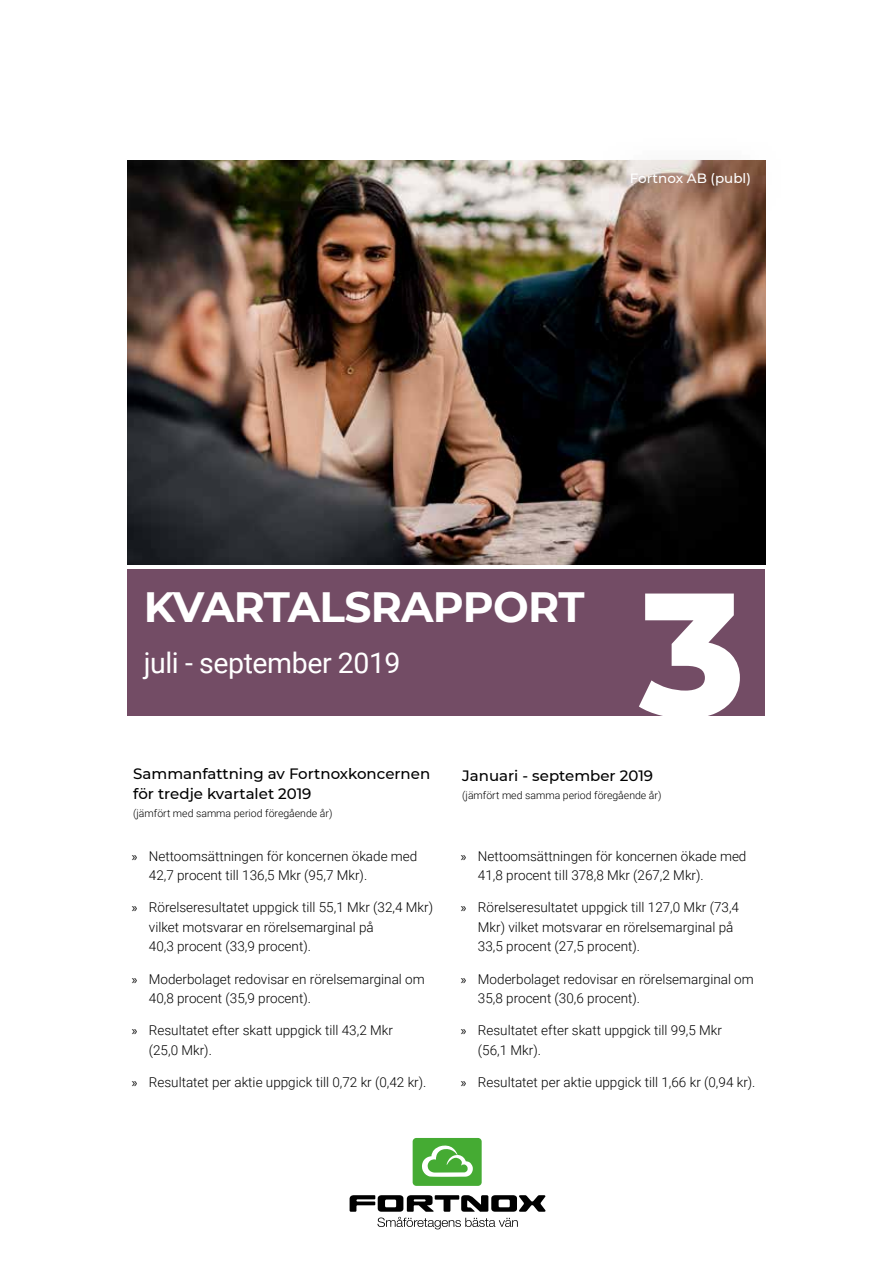
<style>
.page{position:relative;width:893px;height:1263px;background:#fff}
.page>*{position:absolute;margin:0;border:0;box-sizing:border-box;transform-origin:0 0}
.t1{font:800 175.2px "Montserrat";color:#fff}
.t2{font:700 42.3px "Montserrat";letter-spacing:-.015em;color:#fff}
.t3{font:28.5px "Roboto";letter-spacing:-.015em;color:#fff}
.t4{font:500 15px/19.5px "Montserrat";color:#000}
.t5{font:300 13.5px/19.5px "Roboto";color:#000}
.t6{font:500 13.5px "Montserrat";color:#fff}
.t7{font:300 10.5px "Roboto";color:#000}
.s1{font-family:"Myriad Pro";font-weight:400}
</style>
<div class="page">
<div style="left:128px;top:569px;width:637px;height:146px;background:#734c65"></div>
<img style="left:128px;top:161px;width:637px;height:403px">
<div style="left:598px;top:138px;width:185px;height:82px;background:#000;opacity:.75"></div>
<svg style="left:350px;top:1195px;width:196px;height:34px"></svg>
<div style="left:413px;top:1138px;width:69px;height:48px;background:#45ab33;border-radius:4px"></div>
<svg style="left:422px;top:1145px;width:51px;height:32px"></svg>
<p class="t6" style="left:630px;top:169px;width:123px">Fortnox AB (publ)</p>
<h2 class="t2" style="left:144px;top:577px;width:442px">KVARTALSRAPPORT</h2>
<h3 class="t3" style="left:144px;top:643px;width:258px">juli - september 2019</h3>
<h1 class="t1" style="left:639px;top:525px;width:107px">3</h1>
<p class="t4" style="left:133px;top:764px;width:298px">Sammanfattning av Fortnoxkoncernen för tredje kvartalet 2019</p>
<p class="t7" style="left:133px;top:806px;width:201px">(jämfört med samma period föregående år)</p>
<p class="t5" style="left:149px;top:846px;width:270px;text-indent:-17px"><span class="s1">»</span> Nettoomsättningen för koncernen ökade med<br>42,7 procent till 136,5 Mkr (95,7 Mkr).</p>
<p class="t5" style="left:149px;top:897px;width:286px;text-indent:-17px"><span class="s1">»</span> Rörelseresultatet uppgick till 55,1 Mkr (32,4 Mkr) vilket motsvarar en rörelsemarginal på<br>40,3 procent (33,9 procent).</p>
<p class="t5" style="left:149px;top:969px;width:277px;text-indent:-17px"><span class="s1">»</span> Moderbolaget redovisar en rörelsemarginal om<br>40,8 procent (35,9 procent).</p>
<p class="t5" style="left:149px;top:1020px;width:246px;text-indent:-17px"><span class="s1">»</span> Resultatet efter skatt uppgick till 43,2 Mkr (25,0 Mkr).</p>
<p class="t5" style="left:132px;top:1072px;width:296px"><span class="s1">»</span> Resultatet per aktie uppgick till 0,72 kr (0,42 kr).</p>
<p class="t4" style="left:462px;top:765px;width:192px">Januari - september 2019</p>
<p class="t7" style="left:462px;top:788px;width:201px">(jämfört med samma period föregående år)</p>
<p class="t5" style="left:478px;top:846px;width:270px;text-indent:-17px"><span class="s1">»</span> Nettoomsättningen för koncernen ökade med<br>41,8 procent till 378,8 Mkr (267,2 Mkr).</p>
<p class="t5" style="left:478px;top:897px;width:263px;text-indent:-17px"><span class="s1">»</span> Rörelseresultatet uppgick till 127,0 Mkr (73,4<br>Mkr) vilket motsvarar en rörelsemarginal på<br>33,5 procent (27,5 procent).</p>
<p class="t5" style="left:478px;top:969px;width:277px;text-indent:-17px"><span class="s1">»</span> Moderbolaget redovisar en rörelsemarginal om<br>35,8 procent (30,6 procent).</p>
<p class="t5" style="left:478px;top:1020px;width:246px;text-indent:-17px"><span class="s1">»</span> Resultatet efter skatt uppgick till 99,5 Mkr (56,1 Mkr).</p>
<p class="t5" style="left:461px;top:1072px;width:296px"><span class="s1">»</span> Resultatet per aktie uppgick till 1,66 kr (0,94 kr).</p>
</div>
